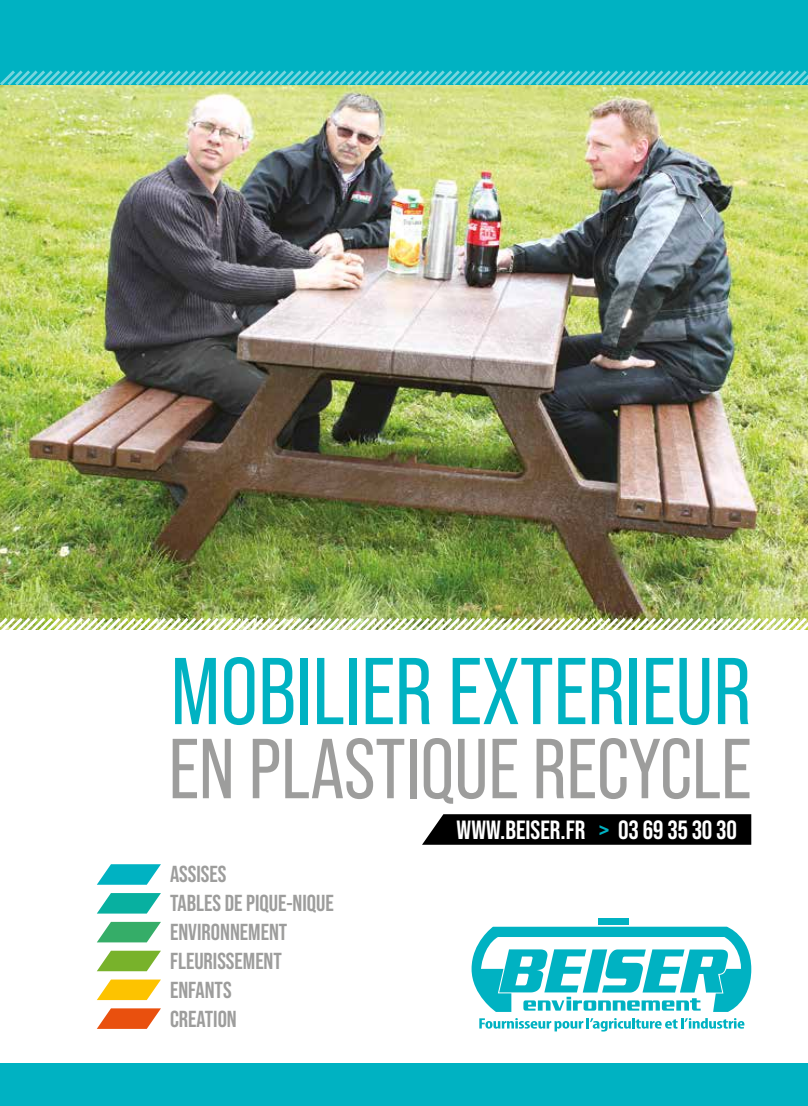
<style>
.page{position:relative;width:808px;height:1106px;background:#fff}
.page>*{position:absolute;margin:0;border:0;box-sizing:border-box;transform-origin:0 0}
.t1{font:94.5px "Bebas Neue Pro";color:#00b2c2}
.t2{font:84.9px "Bebas Neue Pro";color:#9d9d9c}
.t3{font:700 26.4px "Bebas Neue Pro";color:#fff}
.t4{font:700 23.1px/28.8px "Bebas Neue Pro";color:#9d9d9c}
.s1{font-size:29.4px;color:#00b2c2}
</style>
<div class="page">
<img style="left:0;top:88px;width:808px;height:527px">
<div style="left:0;top:0;width:808px;height:85px;background:#00b2c2"></div>
<div style="left:0;top:1063px;width:808px;height:43px;background:#00b2c2"></div>
<svg style="left:0;top:70px;width:808px;height:18px"></svg>
<img style="left:0;top:615px;width:808px;height:15px">
<div style="left:599px;top:918px;width:30px;height:7px;background:#00b2c2"></div>
<svg style="left:471px;top:926px;width:280px;height:85px"></svg>
<svg style="left:479px;top:1018px;width:265px;height:13px"></svg>
<div style="left:422px;top:814px;width:329px;height:30px;background:#000"></div>
<svg style="left:97px;top:864px;width:64px;height:20px"></svg>
<svg style="left:97px;top:893px;width:64px;height:20px"></svg>
<svg style="left:97px;top:921px;width:64px;height:21px"></svg>
<svg style="left:97px;top:950px;width:64px;height:21px"></svg>
<svg style="left:97px;top:979px;width:64px;height:21px"></svg>
<svg style="left:97px;top:1008px;width:64px;height:20px"></svg>
<h1 class="t1" style="left:170px;top:638px;width:582px">MOBILIER EXTERIEUR</h1>
<h2 class="t2" style="left:169px;top:721px;width:584px">EN PLASTIQUE RECYCLE</h2>
<p class="t3" style="left:456px;top:814px;width:282px">WWW.BEISER.FR <span class="s1">&gt;</span> 03 69 35 30 30</p>
<p class="t4" style="left:170px;top:859px;width:165px">ASSISES<br>TABLES DE PIQUE-NIQUE<br>ENVIRONNEMENT<br>FLEURISSEMENT<br>ENFANTS<br>CREATION</p>
</div>
